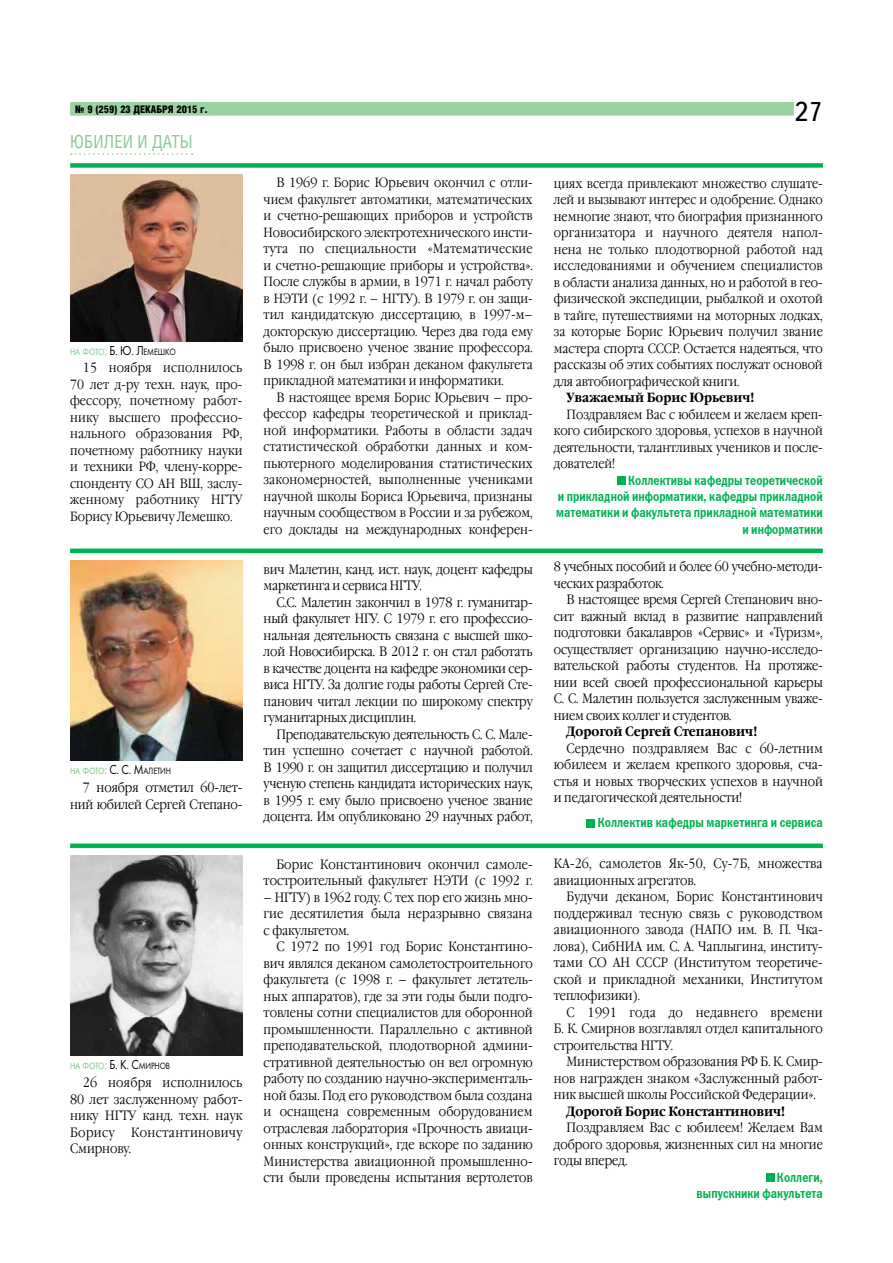
<style>
.page{position:relative;width:893px;height:1263px;background:#fff}
.page>*{position:absolute;margin:0;border:0;box-sizing:border-box;transform-origin:0 0}
.t1{font:27px "Text";color:#000}
.t2{font:18px "Helios Cond";letter-spacing:.01em;color:#87ca90;scale:.95 1}
.t3{font:300 13.5px/16.5px "Garamond C";letter-spacing:-.005em;color:#000;text-align:justify;scale:.86 1}
.t4{font:13.5px "Franklin Gothic Demi C";color:#00b151;scale:.8 1}
.t5{font:700 13.5px "Garamond C";letter-spacing:-.005em;color:#000;scale:.86 1}
.t6{font:300 13.35px/16.5px "Garamond C";letter-spacing:-.005em;color:#000;text-align:justify;scale:.86 1}
.t7{font:700 13.35px "Garamond C";letter-spacing:-.005em;color:#000;scale:.86 1}
.t8{font:900 condensed 10.5px "Helios";color:#000}
.t9{font:9.45px "Futura Book C";letter-spacing:-.02em;color:#73c381;scale:.85 1}
.s1{font-size:13.5px}
.s2{font-size:13.5px;color:#000}
.s3{color:#000}
</style>
<div class="page">
<div style="left:70px;top:102px;width:724px;height:14px;background:#9bd2a0;border:2px solid #9bd2a0"></div>
<svg style="left:71px;top:153px;width:122px;height:2px"></svg>
<div style="left:70px;top:163px;width:753px;height:5px;background:#00b151"></div>
<div style="left:617px;top:476px;width:8px;height:9px;background:#00b151"></div>
<img style="left:71px;top:175px;width:171px;height:166px">
<div style="left:70px;top:548px;width:753px;height:5px;background:#00b151"></div>
<div style="left:587px;top:819px;width:8px;height:8px;background:#00b151"></div>
<img style="left:71px;top:560px;width:171px;height:200px">
<div style="left:70px;top:843px;width:753px;height:5px;background:#00b151"></div>
<div style="left:766px;top:1173px;width:8px;height:9px;background:#00b151"></div>
<img style="left:70px;top:855px;width:172px;height:200px">
<p class="t8" style="left:75px;top:103px;width:134px">№ 9 (259) 23 ДЕКАБРЯ 2015 г.</p>
<h1 class="t1" style="left:795px;top:98px;width:30px">27</h1>
<h2 class="t2" style="left:70px;top:131px;width:130px">ЮБИЛЕИ И ДАТЫ</h2>
<p class="t9" style="left:70px;top:346px;width:126px">на фото<span class="s1">:</span> <span class="s2">Б. Ю. Л</span><span class="s3">емешко</span></p>
<p class="t6" style="left:70px;top:360px;width:202px;text-indent:13px">15 ноября исполнилось 70 лет д-ру техн. наук, про&shy;фессору, почетному работ&shy;нику высшего профессио&shy;нального образования РФ, почетному работнику науки и техники РФ, члену-корре&shy;спонденту СО АН ВШ, заслу&shy;женному работнику НГТУ Борису Юрьевичу Лемешко.</p>
<p class="t9" style="left:70px;top:766px;width:119px">на фото<span class="s1">:</span> <span class="s2">С. С. М</span><span class="s3">алетин</span></p>
<p class="t3" style="left:70px;top:780px;width:202px;text-align:right">7 ноября отметил 60-лет&shy;ний юбилей Сергей Степано-</p>
<p class="t9" style="left:70px;top:1061px;width:118px">на фото<span class="s1">:</span> <span class="s2">Б. К. С</span><span class="s3">мирнов</span></p>
<p class="t3" style="left:70px;top:1075px;width:202px;text-indent:13px">26 ноября исполнилось 80 лет заслуженному работ&shy;нику НГТУ канд. техн. наук Борису Константиновичу Смирнову.</p>
<p class="t6" style="left:264px;top:175px;width:314px;text-indent:13px">В 1969 г. Борис Юрьевич окончил с отли&shy;чием факультет автоматики, математических и счетно-решающих приборов и устройств Новосибирского электротехнического инсти&shy;тута по специальности «Математические и счетно-решающие приборы и устройства».<br>После службы в армии, в 1971 г. начал работу в НЭТИ (с 1992 г. – НГТУ). В 1979 г. он защи&shy;тил кандидатскую диссертацию, в 1997-м– докторскую диссертацию. Через два года ему было присвоено ученое звание профессора.<br>В 1998 г. он был избран деканом факультета прикладной математики и информатики.</p>
<p class="t6" style="left:264px;top:389px;width:314px;text-indent:13px">В настоящее время Борис Юрьевич – про&shy;фессор кафедры теоретической и приклад&shy;ной информатики. Работы в области задач статистической обработки данных и ком&shy;пьютерного моделирования статистических закономерностей, выполненные учениками научной школы Бориса Юрьевича, признаны научным сообществом в России и за рубежом, его доклады на международных конферен-</p>
<p class="t3" style="left:264px;top:561px;width:315px">вич Малетин, канд. ист. наук, доцент кафедры маркетинга и сервиса НГТУ.</p>
<p class="t3" style="left:264px;top:594px;width:314px;text-indent:13px">С.С. Малетин закончил в 1978 г. гуманитар&shy;ный факультет НГУ. С 1979 г. его профессио&shy;нальная деятельность связана с высшей шко&shy;лой Новосибирска. В 2012 г. он стал работать в качестве доцента на кафедре экономики сер&shy;виса НГТУ. За долгие годы работы Сергей Сте&shy;панович читал лекции по широкому спектру гуманитарных дисциплин.</p>
<p class="t3" style="left:264px;top:726px;width:314px;text-indent:13px">Преподавательскую деятельность С. С. Мале&shy;тин успешно сочетает с научной работой.<br>В 1990 г. он защитил диссертацию и получил ученую степень кандидата исторических наук, в 1995 г. ему было присвоено ученое звание доцента. Им опубликовано 29 научных работ,</p>
<p class="t3" style="left:264px;top:856px;width:314px;text-align:right">Борис Константинович окончил самоле&shy;тостроительный факультет НЭТИ (с 1992 г.</p>
<p class="t3" style="left:264px;top:889px;width:314px">– НГТУ) в 1962 году. С тех пор его жизнь мно&shy;гие десятилетия была неразрывно связана с факультетом.</p>
<p class="t3" style="left:264px;top:939px;width:314px;text-indent:13px">С 1972 по 1991 год Борис Константино&shy;вич являлся деканом самолетостроительного факультета (с 1998 г. – факультет летатель&shy;ных аппаратов), где за эти годы были подго&shy;товлены сотни специалистов для оборонной промышленности. Параллельно с активной преподавательской, плодотворной админи&shy;стративной деятельностью он вел огромную работу по созданию научно-эксперименталь&shy;ной базы. Под его руководством была создана и оснащена современным оборудованием отраслевая лаборатория «Прочность авиаци&shy;онных конструкций», где вскоре по заданию Министерства авиационной промышленно&shy;сти были проведены испытания вертолетов</p>
<p class="t6" style="left:554px;top:176px;width:314px">циях всегда привлекают множество слушате&shy;лей и вызывают интерес и одобрение. Однако немногие знают, что биография признанного организатора и научного деятеля напол&shy;нена не только плодотворной работой над исследованиями и обучением специалистов в области анализа данных, но и работой в гео&shy;физической экспедиции, рыбалкой и охотой в тайге, путешествиями на моторных лодках, за которые Борис Юрьевич получил звание мастера спорта СССР. Остается надеяться, что рассказы об этих событиях послужат основой для автобиографической книги.</p>
<p class="t7" style="left:567px;top:390px;width:220px">Уважаемый Борис Юрьевич!</p>
<p class="t6" style="left:554px;top:407px;width:314px;text-indent:13px">Поздравляем Вас с юбилеем и желаем креп&shy;кого сибирского здоровья, успехов в научной деятельности, талантливых учеников и после&shy;дователей!</p>
<p class="t4" style="left:628px;top:473px;width:18px">Колле</p>
<p class="t4" style="left:660px;top:473px;width:17px">ктивы</p>
<p class="t4" style="left:694px;top:473px;width:36px">кафедры</p>
<p class="t4" style="left:745px;top:473px;width:9px">теоретичес</p>
<p class="t4" style="left:804px;top:473px;width:25px">кой</p>
<p class="t4" style="left:558px;top:489px;width:52px">иприкладно</p>
<p class="t4" style="left:623px;top:489px;width:47px">й информати</p>
<p class="t4" style="left:691px;top:489px;width:58px">ки, кафедры</p>
<p class="t4" style="left:760px;top:489px;width:41px">при кладно</p>
<p class="t4" style="left:816px;top:489px;width:9px">й</p>
<p class="t4" style="left:556px;top:505px;width:9px">математи</p>
<p class="t4" style="left:607px;top:505px;width:86px">ки и факультета</p>
<p class="t4" style="left:694px;top:505px;width:41px">при кладно</p>
<p class="t4" style="left:750px;top:505px;width:20px">й математи</p>
<p class="t4" style="left:810px;top:505px;width:15px">ки</p>
<p class="t4" style="left:742px;top:521px;width:47px">иинформати</p>
<p class="t4" style="left:810px;top:521px;width:15px">ки</p>
<p class="t3" style="left:554px;top:559px;width:314px">8 учебных пособий и более 60 учебно-методи&shy;ческих разработок.</p>
<p class="t3" style="left:554px;top:592px;width:314px;text-indent:13px">В настоящее время Сергей Степанович вно&shy;сит важный вклад в развитие направлений подготовки бакалавров «Сервис» и «Туризм», осуществляет организацию научно-исследо&shy;вательской работы студентов. На протяже&shy;нии всей своей профессиональной карьеры С. С. Малетин пользуется заслуженным уваже&shy;нием своих коллег и студентов.</p>
<p class="t5" style="left:567px;top:724px;width:223px">Дорогой Сергей Степанович!</p>
<p class="t3" style="left:554px;top:740px;width:314px;text-indent:13px">Сердечно поздравляем Вас с 60-летним юбилеем и желаем крепкого здоровья, сча&shy;стья и новых творческих успехов в научной и педагогической деятельности!</p>
<p class="t4" style="left:598px;top:815px;width:18px">Колле</p>
<p class="t4" style="left:629px;top:815px;width:69px">ктив кафедры</p>
<p class="t4" style="left:706px;top:815px;width:42px">маркетин</p>
<p class="t4" style="left:757px;top:815px;width:37px">гаисервиса</p>
<p class="t3" style="left:554px;top:856px;width:314px">КА-26, самолетов Як-50, Су-7Б, множества авиационных агрегатов.</p>
<p class="t3" style="left:554px;top:889px;width:314px;text-indent:13px">Будучи деканом, Борис Константинович поддерживал тесную связь с руководством авиационного завода (НАПО им. В. П. Чка&shy;лова), СибНИА им. С. А. Чаплыгина, институ&shy;тами СО АН СССР (Институтом теоретиче&shy;ской и прикладной механики, Институтом теплофизики).</p>
<p class="t3" style="left:554px;top:1004px;width:314px;text-indent:13px">С 1991 года до недавнего времени Б. К. Смирнов возглавлял отдел капитального строительства НГТУ.</p>
<p class="t3" style="left:554px;top:1054px;width:314px;text-indent:13px">Министерством образования РФ Б. К. Смир&shy;нов награжден знаком «Заслуженный работ&shy;ник высшей школы Российской Федерации».</p>
<p class="t5" style="left:567px;top:1103px;width:256px">Дорогой Борис Константинович!</p>
<p class="t3" style="left:554px;top:1120px;width:314px;text-indent:13px">Поздравляем Вас с юбилеем! Желаем Вам доброго здоровья, жизненных сил на многие годы вперед.</p>
<p class="t4" style="left:777px;top:1170px;width:18px">Колле</p>
<p class="t4" style="left:809px;top:1170px;width:19px">ги,</p>
<p class="t4" style="left:696px;top:1186px;width:138px">выпускни ки факультета</p>
</div>
